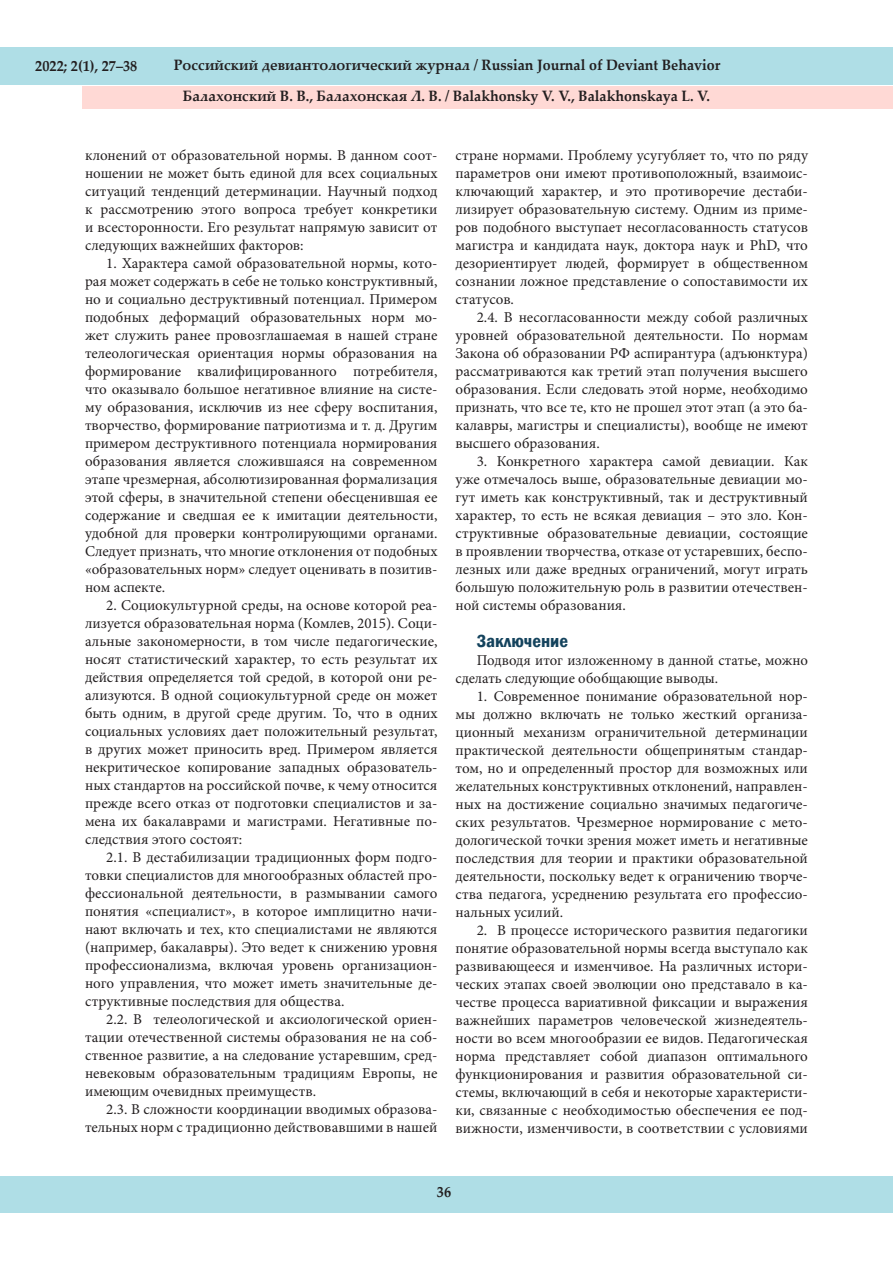
<style>
.page{position:relative;width:893px;height:1263px;background:#fff}
.page>*{position:absolute;margin:0;border:0;box-sizing:border-box;transform-origin:0 0}
.Текст_статьи{font:600 condensed 18px "Franklin Gothic";color:#14435d;scale:1.05 1}
.Текст_статьи-2{font:15px/18px "Minion Pro";color:#231f20;text-align:justify}
.t1{font:700 15px "Palatino Linotype";color:#231f20;scale:.95 1}
</style>
<div class="page">
<div style="left:0;top:48px;width:893px;height:37px;background:#afdee6"></div>
<div style="left:0;top:1176px;width:892px;height:37px;background:#afdee6"></div>
<div style="left:82px;top:86px;width:811px;height:23px;background:#ffd9d5"></div>
<p class="t1" style="left:35px;top:55px;width:109px">2022; 2(1), 27–38</p>
<p class="t1" style="left:174px;top:54px;width:577px">Российский девиантологический журнал / Russian Journal of Deviant Behavior</p>
<p class="t1" style="left:183px;top:86px;width:556px">Балахонский В. В., Балахонская Л. В. / Balakhonsky V. V., Balakhonskaya L. V.</p>
<p class="Текст_статьи-2" style="left:85px;top:146px;width:354px">клонений от образовательной нормы. В данном соот&shy;ношении не может быть единой для всех социальных ситуаций тенденций детерминации. Научный подход к рассмотрению этого вопроса требует конкретики и всесторонности. Его результат напрямую зависит от следующих важнейших факторов:</p>
<p class="Текст_статьи-2" style="left:85px;top:254px;width:354px;text-indent:21px">1. Характера самой образовательной нормы, кото&shy;рая может содержать в себе не только конструктивный, но и социально деструктивный потенциал. Примером подобных деформаций образовательных норм мо&shy;жет служить ранее провозглашаемая в нашей стране телеологическая ориентация нормы образования на формирование квалифицированного потребителя, что оказывало большое негативное влияние на систе&shy;му образования, исключив из нее сферу воспитания, творчество, формирование патриотизма и т. д. Другим примером деструктивного потенциала нормирования образования является сложившаяся на современном этапе чрезмерная, абсолютизированная формализация этой сферы, в значительной степени обесценившая ее содержание и сведшая ее к имитации деятельности, удобной для проверки контролирующими органами.<br>Следует признать, что многие отклонения от подобных «образовательных норм» следует оценивать в позитив&shy;ном аспекте.</p>
<p class="Текст_статьи-2" style="left:85px;top:596px;width:354px;text-indent:21px">2. Социокультурной среды, на основе которой реа&shy;лизуется образовательная норма (Комлев, 2015). Соци&shy;альные закономерности, в том числе педагогические, носят статистический характер, то есть результат их действия определяется той средой, в которой они ре&shy;ализуются. В одной социокультурной среде он может быть одним, в другой среде другим. То, что в одних социальных условиях дает положительный результат, в других может приносить вред. Примером является некритическое копирование западных образователь&shy;ных стандартов на российской почве, к чему относится прежде всего отказ от подготовки специалистов и за&shy;мена их бакалаврами и магистрами. Негативные по&shy;следствия этого состоят:</p>
<p class="Текст_статьи-2" style="left:85px;top:848px;width:354px;text-indent:21px">2.1. В дестабилизации традиционных форм подго&shy;товки специалистов для многообразных областей про&shy;фессиональной деятельности, в размывании самого понятия «специалист», в которое имплицитно начи&shy;нают включать и тех, кто специалистами не являются (например, бакалавры). Это ведет к снижению уровня профессионализма, включая уровень организацион&shy;ного управления, что может иметь значительные де&shy;структивные последствия для общества.</p>
<p class="Текст_статьи-2" style="left:85px;top:1010px;width:354px;text-indent:21px">2.2. В телеологической и аксиологической ориен&shy;тации отечественной системы образования не на соб&shy;ственное развитие, а на следование устаревшим, сред&shy;невековым образовательным традициям Европы, не имеющим очевидных преимуществ.</p>
<p class="Текст_статьи-2" style="left:85px;top:1100px;width:354px;text-align:right">2.3. В сложности координации вводимых образова&shy;тельных норм с традиционно действовавшими в нашей</p>
<p class="Текст_статьи-2" style="left:455px;top:146px;width:354px">стране нормами. Проблему усугубляет то, что по ряду параметров они имеют противоположный, взаимоис&shy;ключающий характер, и это противоречие дестаби&shy;лизирует образовательную систему. Одним из приме&shy;ров подобного выступает несогласованность статусов магистра и кандидата наук, доктора наук и PhD, что дезориентирует людей, формирует в общественном сознании ложное представление о сопоставимости их статусов.</p>
<p class="Текст_статьи-2" style="left:455px;top:308px;width:354px;text-indent:21px">2.4. В несогласованности между собой различных уровней образовательной деятельности. По нормам Закона об образовании РФ аспирантура (адъюнктура) рассматриваются как третий этап получения высшего образования. Если следовать этой норме, необходимо признать, что все те, кто не прошел этот этап (а это ба&shy;калавры, магистры и специалисты), вообще не имеют высшего образования.</p>
<p class="Текст_статьи-2" style="left:455px;top:452px;width:354px;text-indent:21px">3. Конкретного характера самой девиации. Как уже отмечалось выше, образовательные девиации мо&shy;гут иметь как конструктивный, так и деструктивный характер, то есть не всякая девиация – это зло. Кон&shy;структивные образовательные девиации, состоящие в проявлении творчества, отказе от устаревших, беспо&shy;лезных или даже вредных ограничений, могут играть большую положительную роль в развитии отечествен&shy;ной системы образования.</p>
<p class="Текст_статьи" style="left:477px;top:629px;width:89px">Заключение</p>
<p class="Текст_статьи-2" style="left:455px;top:652px;width:354px;text-indent:21px">Подводя итог изложенному в данной статье, можно сделать следующие обобщающие выводы.</p>
<p class="Текст_статьи-2" style="left:455px;top:688px;width:354px;text-indent:21px">1. Современное понимание образовательной нор&shy;мы должно включать не только жесткий организа&shy;ционный механизм ограничительной детерминации практической деятельности общепринятым стандар&shy;том, но и определенный простор для возможных или желательных конструктивных отклонений, направлен&shy;ных на достижение социально значимых педагогиче&shy;ских результатов. Чрезмерное нормирование с мето&shy;дологической точки зрения может иметь и негативные последствия для теории и практики образовательной деятельности, поскольку ведет к ограничению творче&shy;ства педагога, усреднению результата его профессио&shy;нальных усилий.</p>
<p class="Текст_статьи-2" style="left:455px;top:922px;width:354px;text-indent:21px">2. В процессе исторического развития педагогики понятие образовательной нормы всегда выступало как развивающееся и изменчивое. На различных истори&shy;ческих этапах своей эволюции оно представало в ка&shy;честве процесса вариативной фиксации и выражения важнейших параметров человеческой жизнедеятель&shy;ности во всем многообразии ее видов. Педагогическая норма представляет собой диапазон оптимального функционирования и развития образовательной си&shy;стемы, включающий в себя и некоторые характеристи&shy;ки, связанные с необходимостью обеспечения ее под&shy;вижности, изменчивости, в соответствии с условиями</p>
<p class="t1" style="left:437px;top:1181px;width:16px">36</p>
</div>
